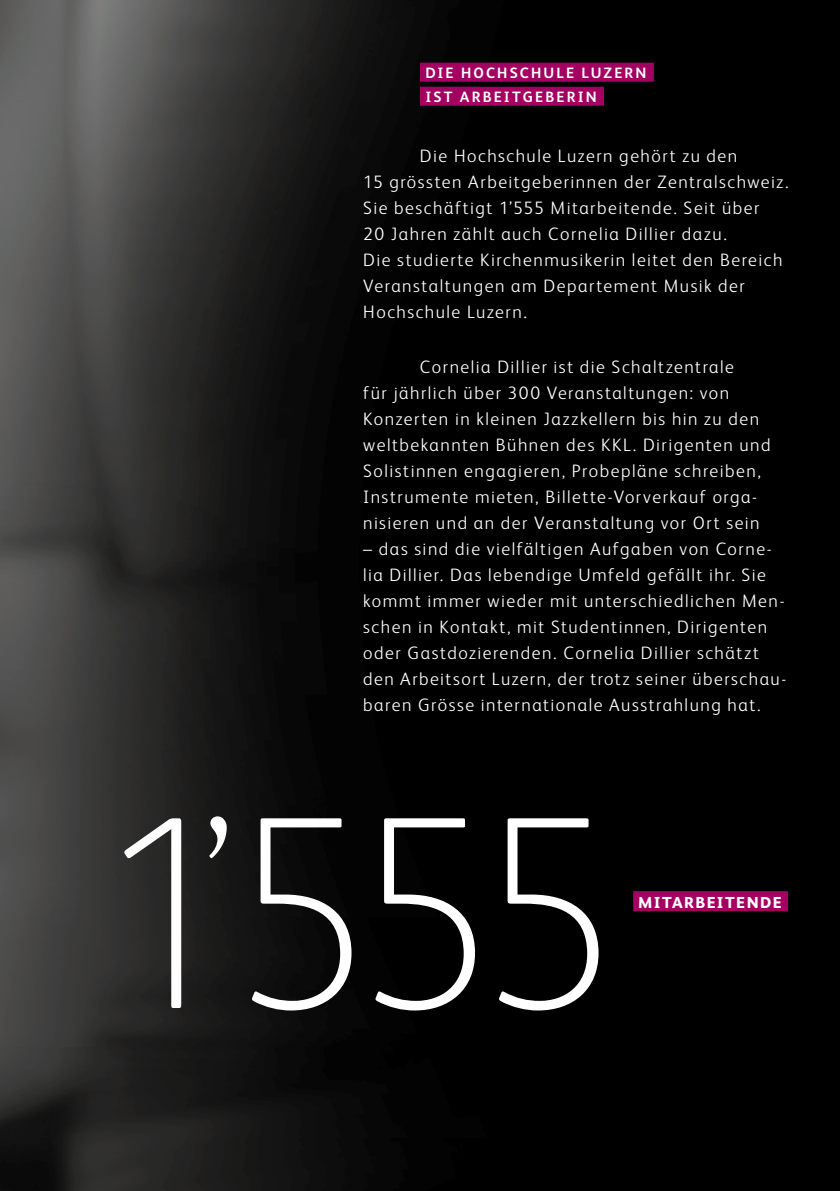
<style>
.page{position:relative;width:840px;height:1191px;background:#fff}
.page>*{position:absolute;margin:0;border:0;box-sizing:border-box;transform-origin:0 0}
.t1{font:100 276px "FS Albert";color:#fff}
.t2{font:300 18px/26px "FS Albert";letter-spacing:.085em;color:#fff}
.t3{font:800 15.8px "FS Albert";letter-spacing:.09em;color:#fff}
.t4{font:700 15px/24px "FS Albert";letter-spacing:.14em;color:#fff}
.s1{font-size:220px}
</style>
<div class="page">
<img style="left:0;top:0;width:839px;height:1191px">
<div style="left:420px;top:63px;width:233px;height:19px;background:#a40062"></div>
<div style="left:420px;top:87px;width:183px;height:19px;background:#a40062"></div>
<div style="left:632px;top:891px;width:155px;height:20px;background:#a40062"></div>
<p class="t4" style="left:425px;top:60px;width:222px">DIE HOCHSCHULE LUZERN<br>IST ARBEITGEBERIN</p>
<p class="t2" style="left:363px;top:142px;width:426px;text-indent:57px">Die Hochschule Luzern gehört zu den<br>15 grössten Arbeitgeberinnen der Zentralschweiz.<br>Sie beschäftigt 1’555 Mitarbeitende. Seit über<br>20 Jahren zählt auch Cornelia Dillier dazu.<br>Die studierte Kirchenmusikerin leitet den Bereich Veranstaltungen am Departement Musik der Hochschule Luzern.</p>
<p class="t2" style="left:363px;top:352px;width:408px;text-indent:57px">Cornelia Dillier ist die Schaltzentrale<br>für jährlich über 300 Veranstaltungen: von Konzerten in kleinen Jazzkellern bis hin zu den weltbekannten Bühnen des KKL. Dirigenten und Solistinnen engagieren, Probepläne schreiben, Instrumente mieten, Billette-Vorverkauf orga&shy;nisieren und an der Veranstaltung vor Ort sein</p>
<p class="t2" style="left:363px;top:534px;width:424px">– das sind die vielfältigen Aufgaben von Corne&shy;lia Dillier. Das lebendige Umfeld gefällt ihr. Sie kommt immer wieder mit unterschiedlichen Men&shy;schen in Kontakt, mit Studentinnen, Dirigenten oder Gastdozierenden. Cornelia Dillier schätzt den Arbeitsort Luzern, der trotz seiner überschau&shy;baren Grösse internationale Ausstrahlung hat.</p>
<h1 class="t1" style="left:93px;top:733px;width:528px">1<span class="s1">’</span>555</h1>
<p class="t3" style="left:638px;top:890px;width:145px">MITARBEITENDE</p>
</div>
